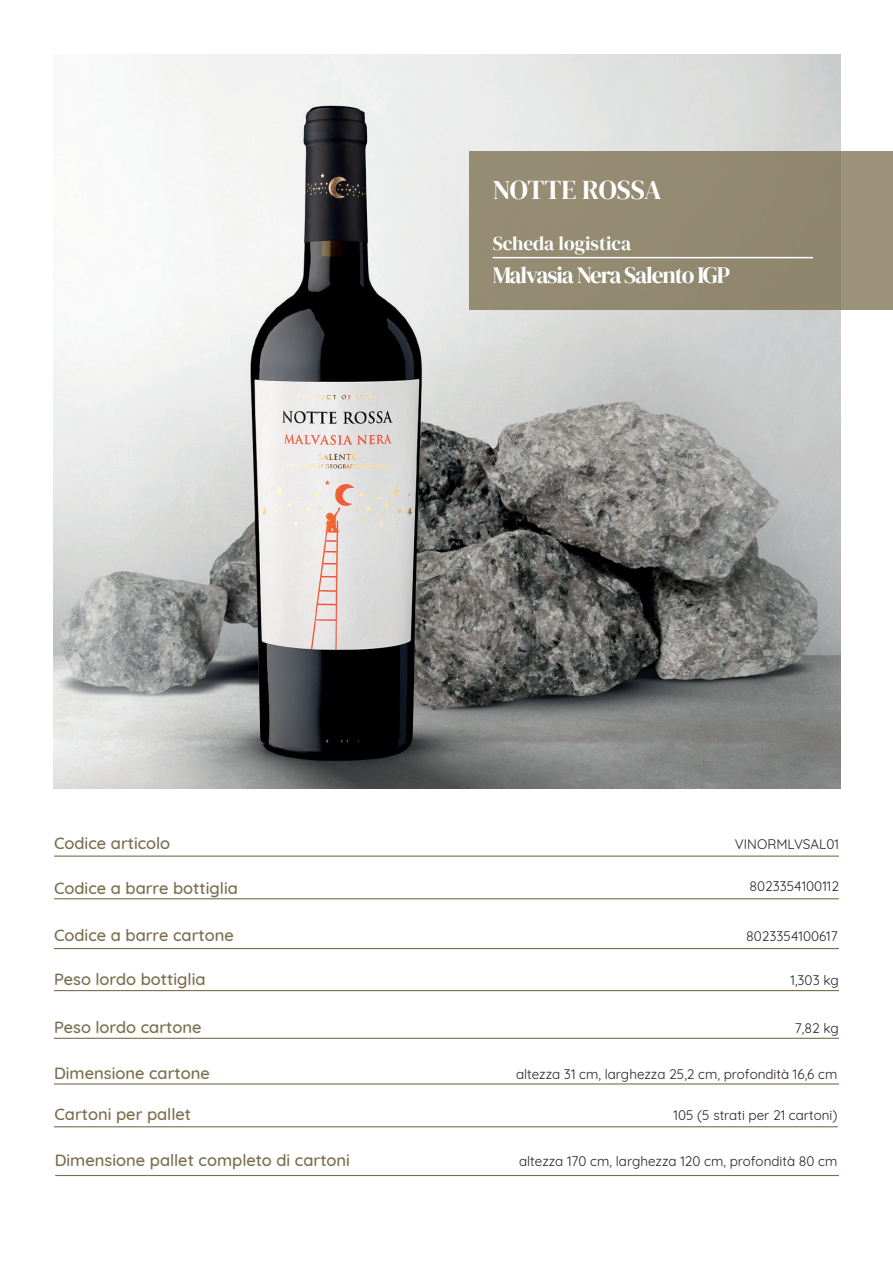
<style>
.page{position:relative;width:893px;height:1263px;background:#fff}
.page>*{position:absolute;margin:0;border:0;box-sizing:border-box;transform-origin:0 0}
.t1{font:27px "DM Serif Display";letter-spacing:-.01em;color:#fff}
.t2{font:23.4px "DM Serif Display";letter-spacing:-.055em;color:#fff}
.t3{font:19.5px "DM Serif Display";color:#fff}
.t4{font:500 16.5px "Quicksand";color:#7a6e4d}
.t5{font:13.5px "Quicksand";color:#231f20}
</style>
<div class="page">
<hr style="left:54px;top:855px;width:785px;height:2px;background:#7a6e4d">
<hr style="left:54px;top:898px;width:785px;height:1px;background:#7a6e4d">
<hr style="left:54px;top:948px;width:785px;height:1px;background:#7a6e4d">
<hr style="left:54px;top:990px;width:785px;height:1px;background:#7a6e4d">
<hr style="left:54px;top:1038px;width:785px;height:1px;background:#7a6e4d">
<hr style="left:54px;top:1083px;width:785px;height:1px;background:#7a6e4d">
<hr style="left:54px;top:1126px;width:784px;height:1px;background:#7a6e4d">
<img style="left:54px;top:54px;width:787px;height:735px">
<div style="left:469px;top:151px;width:424px;height:158px;background:#938b72"></div>
<hr style="left:493px;top:257px;width:320px;height:1px;background:#fff">
<hr style="left:55px;top:1175px;width:784px;height:1px;background:#7a6e4d">
<h1 class="t1" style="left:493px;top:174px;width:170px">NOTTE ROSSA</h1>
<h3 class="t3" style="left:493px;top:232px;width:140px">Scheda logistica</h3>
<h2 class="t2" style="left:493px;top:261px;width:239px">Malvasia Nera Salento IGP</h2>
<p class="t4" style="left:54px;top:830px;width:118px">Codice articolo</p>
<p class="t4" style="left:54px;top:874px;width:185px">Codice a barre bottiglia</p>
<p class="t5" style="left:749px;top:875px;width:91px">8023354100112</p>
<p class="t4" style="left:54px;top:921px;width:181px">Codice a barre cartone</p>
<p class="t5" style="left:746px;top:925px;width:93px">8023354100617</p>
<p class="t4" style="left:54px;top:966px;width:153px">Peso lordo bottiglia</p>
<p class="t4" style="left:54px;top:1014px;width:149px">Peso lordo cartone</p>
<p class="t5" style="left:735px;top:834px;width:106px">VINORMLVSAL01</p>
<p class="t5" style="left:790px;top:970px;width:50px">1,303 kg</p>
<p class="t5" style="left:795px;top:1018px;width:46px">7,82 kg</p>
<p class="t4" style="left:54px;top:1059px;width:157px">Dimensione cartone</p>
<p class="t5" style="left:516px;top:1063px;width:323px">altezza 31 cm, larghezza 25,2 cm, profondità 16,6 cm</p>
<p class="t4" style="left:54px;top:1101px;width:138px">Cartoni per pallet</p>
<p class="t4" style="left:55px;top:1147px;width:297px">Dimensione pallet completo di cartoni</p>
<p class="t5" style="left:674px;top:1104px;width:165px">105 (5 strati per 21 cartoni)</p>
<p class="t5" style="left:519px;top:1151px;width:320px">altezza 170 cm, larghezza 120 cm, profondità 80 cm</p>
</div>
